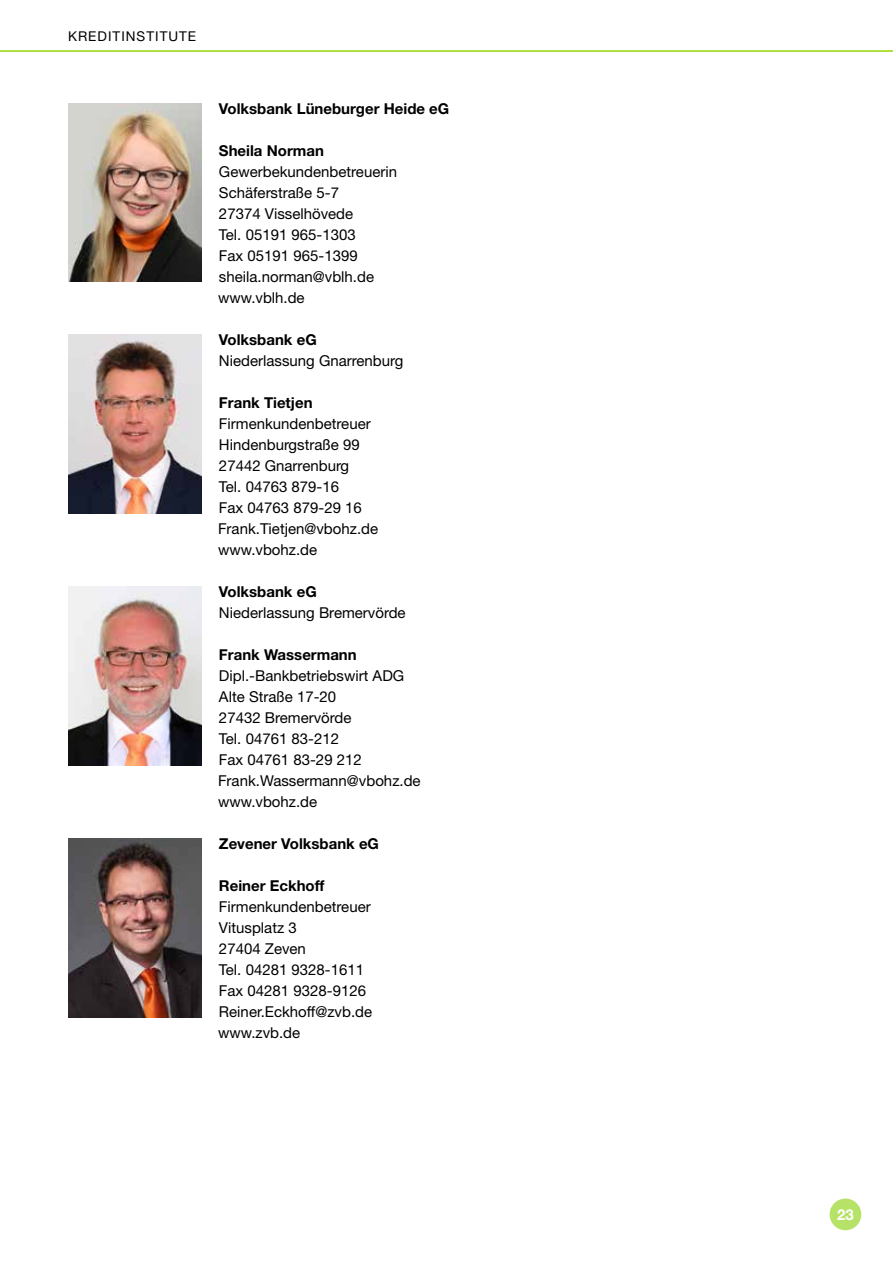
<style>
.page{position:relative;width:893px;height:1263px;background:#fff}
.page>*{position:absolute;margin:0;border:0;box-sizing:border-box;transform-origin:0 0}
.t1{font:15px/21px "Helvetica Neue LT Std";color:#000}
.t2{font:700 15px "Helvetica Neue LT Std";color:#000}
.t3{font:700 15px "Helvetica Neue LT Std";color:#fff}
.t4{font:13.5px "Helvetica Neue LT Std";letter-spacing:.075em;color:#000}
</style>
<div class="page">
<hr style="left:0;top:50px;width:893px;height:2px;background:#93d500">
<div style="left:830px;top:1198px;width:31px;height:32px;background:#b7e268;border-radius:50%"></div>
<img style="left:68px;top:103px;width:134px;height:178px">
<img style="left:68px;top:334px;width:134px;height:179px">
<img style="left:68px;top:586px;width:134px;height:179px">
<img style="left:68px;top:838px;width:134px;height:179px">
<p class="t4" style="left:68px;top:28px;width:130px">KREDITINSTITUTE</p>
<p class="t2" style="left:219px;top:99px;width:232px">Volksbank Lüneburger Heide eG</p>
<p class="t2" style="left:219px;top:141px;width:106px">Sheila Norman</p>
<p class="t1" style="left:218px;top:161px;width:181px">Gewerbekundenbetreuerin<br>Schäferstraße 5-7<br>27374 Visselhövede<br>Tel. 05191 965-1303<br>Fax 05191 965-1399 sheila.norman@vblh.de www.vblh.de</p>
<p class="t2" style="left:219px;top:330px;width:99px">Volksbank eG</p>
<p class="t1" style="left:219px;top:350px;width:186px">Niederlassung Gnarrenburg</p>
<p class="t2" style="left:219px;top:393px;width:95px">Frank Tietjen</p>
<p class="t1" style="left:218px;top:413px;width:162px">Firmenkundenbetreuer<br>Hindenburgstraße 99<br>27442 Gnarrenburg<br>Tel. 04763 879-16<br>Fax 04763 879-29 16<br>Frank.Tietjen@vbohz.de www.vbohz.de</p>
<p class="t2" style="left:219px;top:582px;width:99px">Volksbank eG</p>
<p class="t1" style="left:219px;top:602px;width:188px">Niederlassung Bremervörde</p>
<p class="t2" style="left:219px;top:645px;width:139px">Frank Wassermann</p>
<p class="t1" style="left:218px;top:665px;width:204px">Dipl.-Bankbetriebswirt ADG<br>Alte Straße 17-20<br>27432 Bremervörde<br>Tel. 04761 83-212<br>Fax 04761 83-29 212<br>Frank.Wassermann@vbohz.de www.vbohz.de</p>
<p class="t2" style="left:219px;top:834px;width:162px">Zevener Volksbank eG</p>
<p class="t2" style="left:219px;top:876px;width:107px">Reiner Eckhoff</p>
<p class="t1" style="left:218px;top:896px;width:156px">Firmenkundenbetreuer<br>Vitusplatz 3<br>27404 Zeven<br>Tel. 04281 9328-1611<br>Fax 04281 9328-9126<br>Reiner.Eckhoff@zvb.de www.zvb.de</p>
<p class="t3" style="left:837px;top:1205px;width:18px">23</p>
</div>
